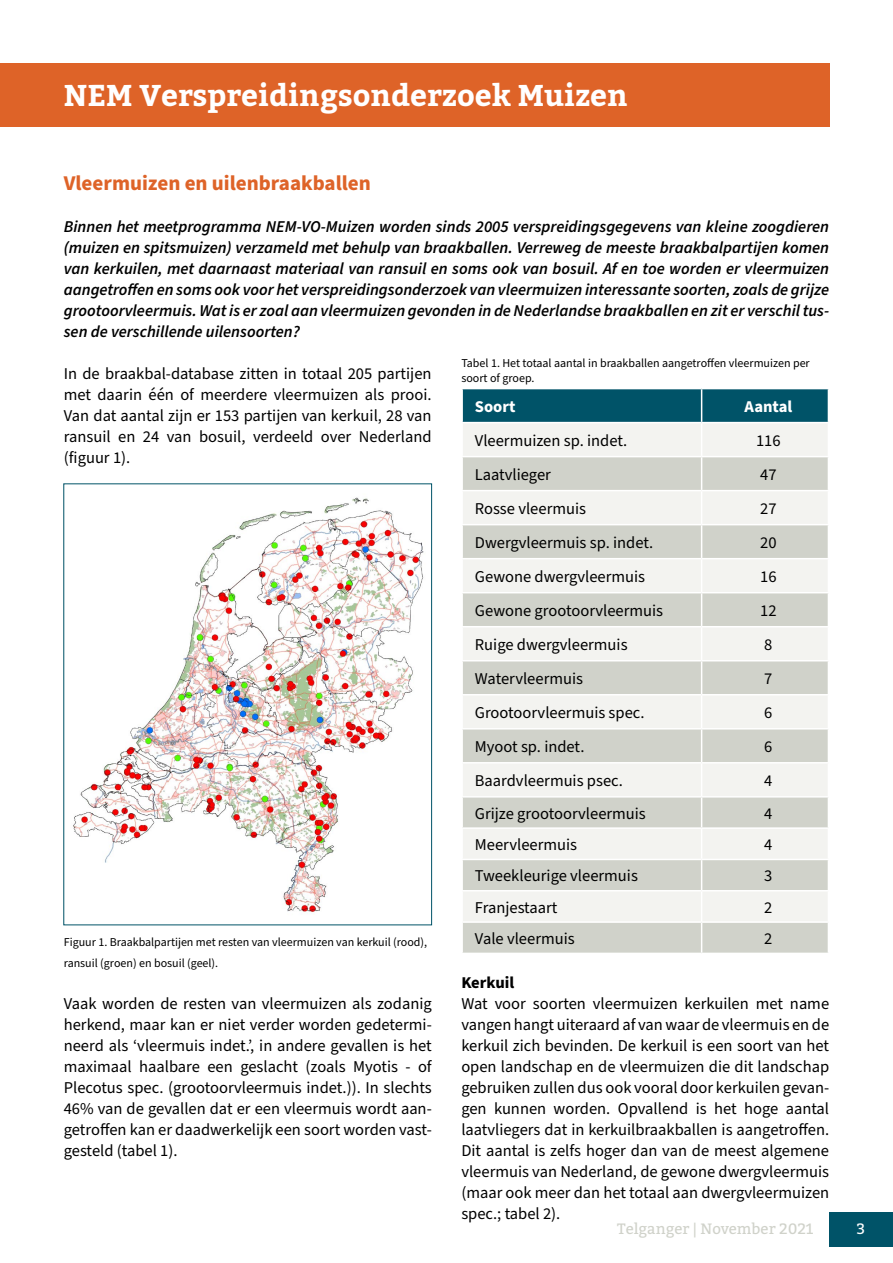
<style>
.page{position:relative;width:893px;height:1263px;background:#fff}
.page>*{position:absolute;margin:0;border:0;box-sizing:border-box;transform-origin:0 0}
.t1{font:700 30px "Bitter";color:#fff}
.t2{font:700 21px "Source Sans Pro";color:#de6328}
.t3{font:16.5px/21px "Source Sans Pro";color:#000;text-align:justify}
.t4{font:italic 600 16.5px/21px "Source Sans Pro";color:#000;text-align:justify}
.t5{font:700 16.5px "Source Sans Pro";color:#fff}
.t6{font:700 16.5px "Source Sans Pro";color:#000}
.t7{font:15px "Bitter";color:#d0d2ca}
.t8{font:15px "Bitter";color:#fff}
.t9{font:12px/15px "Source Sans Pro";color:#000}
</style>
<div class="page">
<div style="left:829px;top:1212px;width:64px;height:34px;background:#005368"></div>
<div style="left:0;top:64px;width:829px;height:63px;background:#de6328"></div>
<div style="left:463px;top:389px;width:365px;height:33px;background:#005368"></div>
<div style="left:463px;top:424px;width:365px;height:32px;background:#f3f3f0"></div>
<svg style="left:463px;top:457px;width:365px;height:496px;fill:#d0d2ca"></svg>
<svg style="left:463px;top:829px;width:365px;height:92px"></svg>
<hr style="left:701px;top:389px;width:1px;height:33px;background:#fff">
<hr style="left:701px;top:423px;width:1px;height:33px;background:#fff">
<hr style="left:701px;top:457px;width:1px;height:33px;background:#fff">
<hr style="left:461px;top:490px;width:241px;height:1px;background:#fff">
<hr style="left:702px;top:490px;width:127px;height:1px;background:#fff">
<hr style="left:701px;top:491px;width:1px;height:33px;background:#fff">
<hr style="left:461px;top:524px;width:241px;height:1px;background:#fff">
<hr style="left:702px;top:524px;width:127px;height:1px;background:#fff">
<hr style="left:701px;top:525px;width:1px;height:33px;background:#fff">
<hr style="left:461px;top:558px;width:241px;height:1px;background:#fff">
<hr style="left:702px;top:558px;width:127px;height:1px;background:#fff">
<hr style="left:701px;top:559px;width:1px;height:33px;background:#fff">
<hr style="left:461px;top:592px;width:241px;height:1px;background:#fff">
<hr style="left:702px;top:592px;width:127px;height:1px;background:#fff">
<hr style="left:701px;top:593px;width:1px;height:33px;background:#fff">
<hr style="left:461px;top:626px;width:241px;height:1px;background:#fff">
<hr style="left:702px;top:626px;width:127px;height:1px;background:#fff">
<hr style="left:701px;top:627px;width:1px;height:33px;background:#fff">
<hr style="left:461px;top:660px;width:241px;height:1px;background:#fff">
<hr style="left:702px;top:660px;width:127px;height:1px;background:#fff">
<hr style="left:701px;top:661px;width:1px;height:33px;background:#fff">
<hr style="left:461px;top:694px;width:241px;height:1px;background:#fff">
<hr style="left:702px;top:694px;width:127px;height:1px;background:#fff">
<hr style="left:701px;top:695px;width:1px;height:33px;background:#fff">
<hr style="left:461px;top:728px;width:241px;height:1px;background:#fff">
<hr style="left:702px;top:728px;width:127px;height:1px;background:#fff">
<hr style="left:701px;top:729px;width:1px;height:33px;background:#fff">
<hr style="left:461px;top:762px;width:241px;height:1px;background:#fff">
<hr style="left:702px;top:762px;width:127px;height:1px;background:#fff">
<hr style="left:701px;top:763px;width:1px;height:33px;background:#fff">
<hr style="left:461px;top:796px;width:241px;height:1px;background:#fff">
<hr style="left:702px;top:796px;width:127px;height:1px;background:#fff">
<hr style="left:701px;top:797px;width:1px;height:30px;background:#fff">
<hr style="left:461px;top:827px;width:241px;height:2px;background:#fff">
<hr style="left:702px;top:827px;width:127px;height:2px;background:#fff">
<hr style="left:701px;top:829px;width:1px;height:30px;background:#fff">
<hr style="left:461px;top:859px;width:241px;height:1px;background:#fff">
<hr style="left:702px;top:859px;width:127px;height:1px;background:#fff">
<hr style="left:701px;top:860px;width:1px;height:30px;background:#fff">
<hr style="left:461px;top:890px;width:241px;height:1px;background:#fff">
<hr style="left:702px;top:890px;width:127px;height:1px;background:#fff">
<hr style="left:701px;top:891px;width:1px;height:30px;background:#fff">
<hr style="left:461px;top:921px;width:241px;height:2px;background:#fff">
<hr style="left:702px;top:921px;width:127px;height:2px;background:#fff">
<hr style="left:701px;top:923px;width:1px;height:30px;background:#fff">
<img style="left:73px;top:497px;width:351px;height:417px">
<h1 class="t1" style="left:64px;top:76px;width:565px">NEM Verspreidingsonderzoek Muizen</h1>
<p class="t2" style="left:64px;top:169px;width:309px">Vleermuizen en uilenbraakballen</p>
<p class="t4" style="left:64px;top:216px;width:767px">Binnen het meetprogramma NEM-VO-Muizen worden sinds 2005 verspreidingsgegevens van kleine zoogdieren (muizen en spitsmuizen) verzameld met behulp van braakballen. Verreweg de meeste braakbalpartijen komen van kerkuilen, met daarnaast materiaal van ransuil en soms ook van bosuil. Af en toe worden er vleermuizen aangetroffen en soms ook voor het verspreidingsonderzoek van vleermuizen interessante soorten, zoals de grijze grootoorvleermuis. Wat is er zoal aan vleermuizen gevonden in de Nederlandse braakballen en zit er verschil tus&shy;sen de verschillende uilensoorten?</p>
<p class="t3" style="left:64px;top:363px;width:369px">In de braakbal-database zitten in totaal 205 partijen met daarin één of meerdere vleermuizen als prooi.<br>Van dat aantal zijn er 153 partijen van kerkuil, 28 van ransuil en 24 van bosuil, verdeeld over Nederland (figuur 1).</p>
<p class="t9" style="left:64px;top:932px;width:365px;line-height:21px">Figuur 1. Braakbalpartijen met resten van vleermuizen van kerkuil (rood), ransuil (groen) en bosuil (geel).</p>
<p class="t3" style="left:64px;top:993px;width:370px">Vaak worden de resten van vleermuizen als zodanig herkend, maar kan er niet verder worden gedetermi&shy;neerd als ‘vleermuis indet.’, in andere gevallen is het maximaal haalbare een geslacht (zoals Myotis - of Plecotus spec. (grootoorvleermuis indet.)). In slechts 46% van de gevallen dat er een vleermuis wordt aan&shy;getroffen kan er daadwerkelijk een soort worden vast&shy;gesteld (tabel 1).</p>
<p class="t9" style="left:461px;top:356px;width:350px">Tabel 1. Het totaal aantal in braakballen aangetroffen vleermuizen per soort of groep.</p>
<p class="t5" style="left:475px;top:395px;width:42px">Soort</p>
<p class="t5" style="left:745px;top:395px;width:49px">Aantal</p>
<p class="t3" style="left:475px;top:430px;width:154px">Vleermuizen sp. indet.</p>
<p class="t3" style="left:756px;top:430px;width:26px">116</p>
<p class="t3" style="left:475px;top:464px;width:78px">Laatvlieger</p>
<p class="t3" style="left:760px;top:464px;width:18px">47</p>
<p class="t3" style="left:475px;top:498px;width:113px">Rosse vleermuis</p>
<p class="t3" style="left:760px;top:498px;width:18px">27</p>
<p class="t3" style="left:475px;top:532px;width:180px">Dwergvleermuis sp. indet.</p>
<p class="t3" style="left:760px;top:532px;width:18px">20</p>
<p class="t3" style="left:475px;top:566px;width:172px">Gewone dwergvleermuis</p>
<p class="t3" style="left:760px;top:566px;width:18px">16</p>
<p class="t3" style="left:475px;top:600px;width:190px">Gewone grootoorvleermuis</p>
<p class="t3" style="left:760px;top:600px;width:18px">12</p>
<p class="t3" style="left:475px;top:634px;width:154px">Ruige dwergvleermuis</p>
<p class="t3" style="left:764px;top:634px;width:10px">8</p>
<p class="t3" style="left:475px;top:668px;width:110px">Watervleermuis</p>
<p class="t3" style="left:764px;top:668px;width:10px">7</p>
<p class="t3" style="left:475px;top:702px;width:171px">Grootoorvleermuis spec.</p>
<p class="t3" style="left:764px;top:702px;width:10px">6</p>
<p class="t3" style="left:475px;top:737px;width:111px">Myoot sp. indet.</p>
<p class="t3" style="left:764px;top:737px;width:10px">6</p>
<p class="t3" style="left:475px;top:771px;width:149px">Baardvleermuis psec.</p>
<p class="t3" style="left:764px;top:771px;width:10px">4</p>
<p class="t3" style="left:475px;top:803px;width:173px">Grijze grootoorvleermuis</p>
<p class="t3" style="left:764px;top:803px;width:10px">4</p>
<p class="t3" style="left:475px;top:835px;width:104px">Meervleermuis</p>
<p class="t3" style="left:764px;top:835px;width:10px">4</p>
<p class="t3" style="left:475px;top:866px;width:165px">Tweekleurige vleermuis</p>
<p class="t3" style="left:764px;top:866px;width:10px">3</p>
<p class="t3" style="left:475px;top:897px;width:84px">Franjestaart</p>
<p class="t3" style="left:764px;top:897px;width:10px">2</p>
<p class="t3" style="left:475px;top:928px;width:101px">Vale vleermuis</p>
<p class="t3" style="left:764px;top:928px;width:10px">2</p>
<p class="t6" style="left:461px;top:971px;width:54px">Kerkuil</p>
<p class="t3" style="left:461px;top:993px;width:369px">Wat voor soorten vleermuizen kerkuilen met name vangen hangt uiteraard af van waar de vleermuis en de kerkuil zich bevinden. De kerkuil is een soort van het open landschap en de vleermuizen die dit landschap gebruiken zullen dus ook vooral door kerkuilen gevan&shy;gen kunnen worden. Opvallend is het hoge aantal laatvliegers dat in kerkuilbraakballen is aangetroffen.<br>Dit aantal is zelfs hoger dan van de meest algemene vleermuis van Nederland, de gewone dwergvleermuis (maar ook meer dan het totaal aan dwergvleermuizen spec.; tabel 2).</p>
<p class="t7" style="left:617px;top:1219px;width:198px">Telganger | November 2021</p>
<p class="t8" style="left:857px;top:1219px;width:10px">3</p>
</div>
